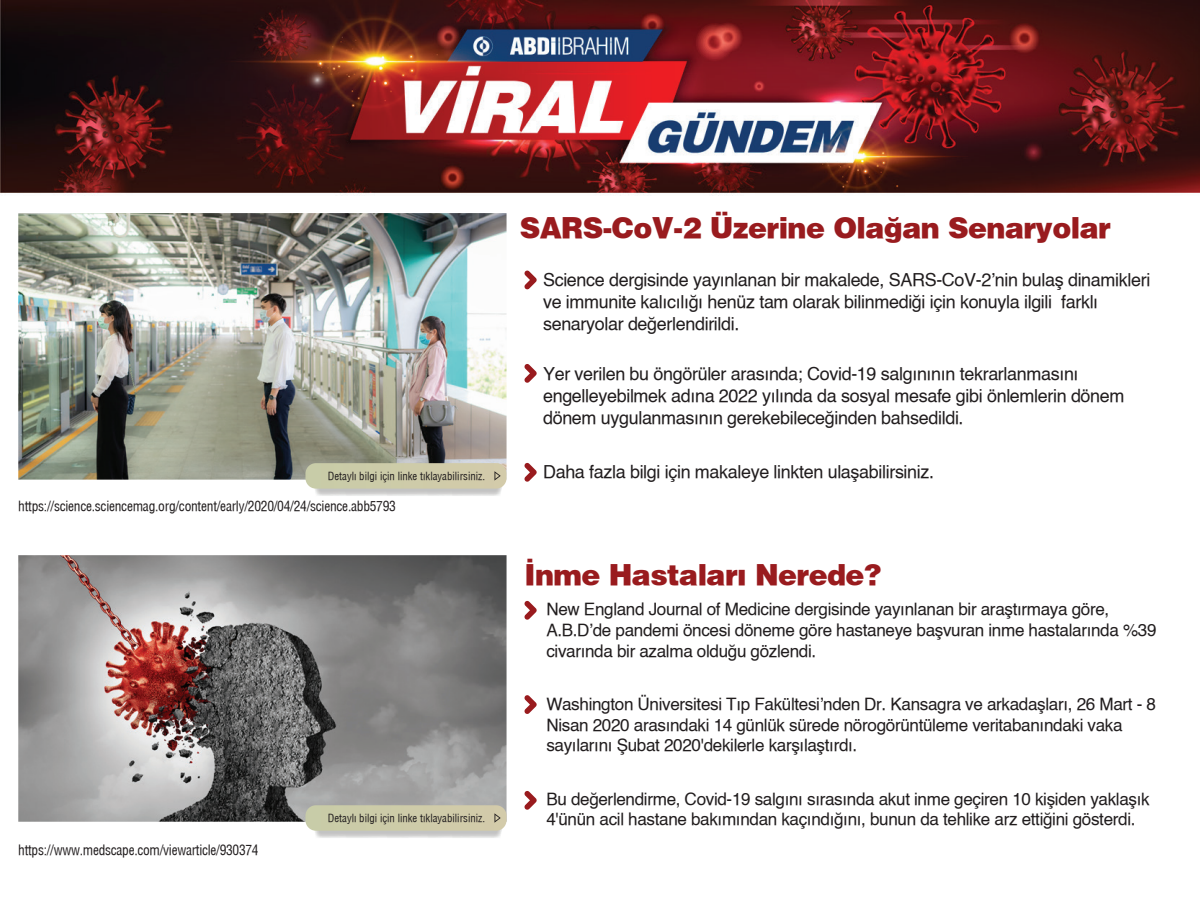
<style>
.page{position:relative;width:1200px;height:900px;background:#fff}
.page>*{position:absolute;margin:0;border:0;box-sizing:border-box;transform-origin:0 0}
.t1{font:28.5px "Helvetica X Black";letter-spacing:-.02em;color:#991b1e}
.t2{font:18px/21.9px "Helvetica X Book";letter-spacing:-.02em;color:#211d1e}
.t3{font:17.1px/20.5px "Helvetica X Book";letter-spacing:-.02em;color:#211d1e}
.t4{font:13.8px "Helvetica Condensed X Book";letter-spacing:-.02em;color:#211d1e}
.t5{font:13.5px "Helvetica Condensed X Book";letter-spacing:-.02em;color:#211d1e}
.t6{font:10.8px "Helvetica Condensed X Book";color:#211d1e}
</style>
<div class="page">
<img style="left:0;top:0;width:1200px;height:601px">
<svg style="left:524px;top:271px;width:13px;height:19px"></svg>
<svg style="left:524px;top:463px;width:13px;height:19px"></svg>
<svg style="left:524px;top:364px;width:13px;height:19px"></svg>
<img style="left:18px;top:213px;width:489px;height:267px">
<img style="left:312px;top:489px;width:193px;height:7px">
<svg style="left:305px;top:463px;width:202px;height:26px;background:#cccaa9"></svg>
<svg style="left:524px;top:601px;width:13px;height:19px"></svg>
<svg style="left:524px;top:695px;width:13px;height:19px"></svg>
<svg style="left:524px;top:791px;width:13px;height:19px"></svg>
<img style="left:18px;top:555px;width:489px;height:267px">
<img style="left:315px;top:831px;width:187px;height:7px">
<div style="left:305px;top:805px;width:202px;height:26px;background:#cdcba9"></div>
<h1 class="t1" style="left:520px;top:209px;width:593px">SARS-CoV-2 Üzerine Olağan Senaryolar</h1>
<p class="t2" style="left:543px;top:270px;width:609px">Science dergisinde yayınlanan bir makalede, SARS-CoV-2’nin bulaş dinamikleri ve immunite kalıcılığı henüz tam olarak bilinmediği için konuyla ilgili farklı senaryolar değerlendirildi.</p>
<p class="t2" style="left:543px;top:364px;width:583px">Yer verilen bu öngörüler arasında; Covid-19 salgınının tekrarlanmasını engelleyebilmek adına 2022 yılında da sosyal mesafe gibi önlemlerin dönem dönem uygulanmasının gerekebileceğinden bahsedildi.</p>
<p class="t6" style="left:328px;top:469px;width:159px">Detaylı bilgi için linke tıklayabilirsiniz.</p>
<p class="t2" style="left:543px;top:462px;width:393px">Daha fazla bilgi için makaleye linkten ulaşabilirsiniz.</p>
<p class="t5" style="left:18px;top:497px;width:379px">https://science.sciencemag.org/content/early/2020/04/24/science.abb5793</p>
<p class="t4" style="left:18px;top:842px;width:242px">https://www.medscape.com/viewarticle/930374</p>
<p class="t6" style="left:328px;top:811px;width:159px">Detaylı bilgi için linke tıklayabilirsiniz.</p>
<h1 class="t1" style="left:525px;top:556px;width:358px">İnme Hastaları Nerede?</h1>
<p class="t3" style="left:546px;top:600px;width:612px">New England Journal of Medicine dergisinde yayınlanan bir araştırmaya göre,<br>A.B.D’de pandemi öncesi döneme göre hastaneye başvuran inme hastalarında %39 civarında bir azalma olduğu gözlendi.</p>
<p class="t3" style="left:546px;top:695px;width:611px">Washington Üniversitesi Tıp Fakültesi’nden Dr. Kansagra ve arkadaşları, 26 Mart - 8<br>Nisan 2020 arasındaki 14 günlük sürede nörogörüntüleme veritabanındaki vaka sayılarını Şubat 2020'dekilerle karşılaştırdı.</p>
<p class="t3" style="left:546px;top:790px;width:605px">Bu değerlendirme, Covid-19 salgını sırasında akut inme geçiren 10 kişiden yaklaşık<br>4'ünün acil hastane bakımından kaçındığını, bunun da tehlike arz ettiğini gösterdi.</p>
</div>
